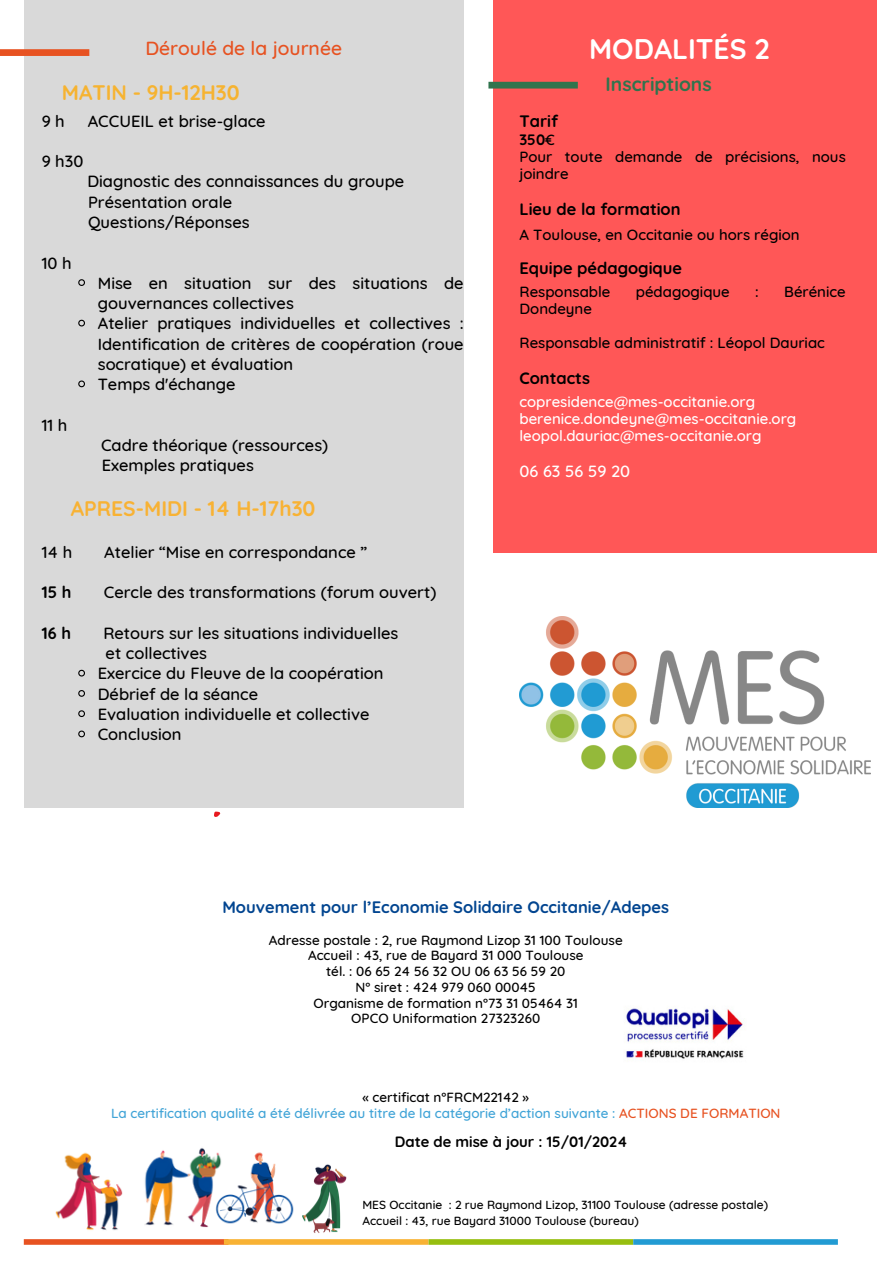
<style>
.page{position:relative;width:893px;height:1264px;background:#fff}
.page>*{position:absolute;margin:0;border:0;box-sizing:border-box;transform-origin:0 0}
.t1{font:700 28.35px "Quicksand";color:#fff}
.t2{font:700 21px "Quicksand";color:#f8b234}
.t3{font:700 21px "Quicksand";color:#f6b331}
.t4{font:500 19.35px "Quicksand";color:#e75221}
.t5{font:700 19.35px "Quicksand";color:#30744d}
.t6{font:500 16.5px/20.2px "Quicksand";color:#000}
.t7{font:700 16.5px "Quicksand";color:#000}
.t8{font:700 16.5px "Quicksand";color:#024590}
.t9{font:500 16.5px "Quicksand";color:#fff}
.t10{font:500 15px/16.8px "Quicksand";color:#000}
.t11{font:500 15px/16.8px "Quicksand";color:#fff}
.t12{font:700 14.85px "Quicksand";color:#000}
.t13{font:500 13.5px/15.8px "Quicksand";color:#000;text-align:center}
.t14{font:500 13.5px/15.8px "Quicksand";color:#41a4d7;text-align:center}
.t15{font:500 12px "Quicksand";color:#000}
.s1{font-weight:700}
.s2{color:#000}
.s3{color:#e75221}
</style>
<div class="page">
<div style="left:493px;top:0;width:383px;height:552px;background:#ff5757"></div>
<div style="left:488px;top:82px;width:89px;height:7px;background:#30744d"></div>
<div style="left:24px;top:0;width:439px;height:807px;background:#d9d9d9"></div>
<div style="left:0;top:49px;width:89px;height:7px;background:#e75221"></div>
<svg style="left:78px;top:279px;width:7px;height:7px"></svg>
<svg style="left:78px;top:319px;width:7px;height:8px"></svg>
<svg style="left:78px;top:380px;width:7px;height:8px"></svg>
<svg style="left:78px;top:669px;width:7px;height:8px"></svg>
<svg style="left:78px;top:690px;width:7px;height:7px"></svg>
<svg style="left:78px;top:710px;width:7px;height:7px"></svg>
<svg style="left:78px;top:730px;width:7px;height:8px"></svg>
<img style="left:55px;top:1152px;width:68px;height:78px">
<img style="left:144px;top:1150px;width:39px;height:76px">
<img style="left:183px;top:1148px;width:26px;height:78px">
<img style="left:209px;top:1152px;width:85px;height:72px">
<img style="left:302px;top:1164px;width:45px;height:69px">
<div style="left:24px;top:1239px;width:204px;height:5px;background:#e75221"></div>
<div style="left:224px;top:1239px;width:204px;height:5px;background:#f8b234"></div>
<div style="left:428px;top:1239px;width:205px;height:5px;background:#96be0f"></div>
<div style="left:633px;top:1239px;width:204px;height:5px;background:#229bd3"></div>
<img style="left:519px;top:616px;width:351px;height:191px">
<img style="left:626px;top:1008px;width:118px;height:51px">
<svg style="left:214px;top:811px;width:6px;height:6px"></svg>
<p class="t4" style="left:145px;top:36px;width:198px">Déroulé de la journée</p>
<h4 class="t3" style="left:62px;top:79px;width:179px">MATIN - 9H-12H30</h4>
<p class="t6" style="left:42px;top:110px;width:25px">9 h</p>
<p class="t6" style="left:88px;top:110px;width:179px">ACCUEIL et brise-glace</p>
<p class="t6" style="left:42px;top:151px;width:43px">9 h30</p>
<p class="t6" style="left:87px;top:171px;width:318px">Diagnostic des connaissances du groupe</p>
<p class="t6" style="left:88px;top:191px;width:163px">Présentation orale<br>Questions/Réponses</p>
<p class="t6" style="left:42px;top:252px;width:31px">10 h</p>
<p class="t6" style="left:98px;top:272px;width:367px">Mise en situation sur des situations de gouvernances collectives</p>
<p class="t6" style="left:98px;top:313px;width:367px;text-align:justify">Atelier pratiques individuelles et collectives :<br>Identification de critères de coopération (roue socratique) et évaluation</p>
<p class="t6" style="left:98px;top:374px;width:139px">Temps d'échange</p>
<p class="t6" style="left:42px;top:414px;width:27px">11 h</p>
<p class="t6" style="left:101px;top:434px;width:228px">Cadre théorique (ressources)</p>
<p class="t6" style="left:102px;top:455px;width:154px">Exemples pratiques</p>
<p class="t2" style="left:71px;top:495px;width:246px">APRES-MIDI - 14 H-17h30</p>
<h4 class="t6" style="left:42px;top:541px;width:32px">14 h</h4>
<h4 class="t6" style="left:104px;top:541px;width:264px">Atelier “Mise en correspondance ”</h4>
<p class="t7" style="left:42px;top:582px;width:31px">15 h</p>
<p class="t6" style="left:104px;top:582px;width:334px">Cercle des transformations (forum ouvert)</p>
<p class="t7" style="left:42px;top:622px;width:31px">16 h</p>
<p class="t6" style="left:103px;top:622px;width:296px">Retours sur les situations individuelles</p>
<p class="t6" style="left:106px;top:642px;width:103px">et collectives</p>
<p class="t6" style="left:98px;top:663px;width:287px">Exercice du Fleuve de la coopération</p>
<p class="t6" style="left:98px;top:683px;width:162px">Débrief de la séance</p>
<h1 class="t6" style="left:98px;top:703px;width:273px">Evaluation individuelle et collective</h1>
<h3 class="t6" style="left:98px;top:723px;width:85px">Conclusion</h3>
<h3 class="t1" style="left:589px;top:30px;width:182px">MODALITÉS 2</h3>
<h2 class="t5" style="left:605px;top:72px;width:108px">Inscriptions</h2>
<h4 class="t7" style="left:519px;top:111px;width:40px">Tarif</h4>
<h4 class="t10" style="left:519px;top:131px;width:328px"><span class="s1">350</span>€<br>Pour toute demande de précisions, nous</h4>
<h4 class="t10" style="left:519px;top:165px;width:51px">joindre</h4>
<h4 class="t7" style="left:519px;top:198px;width:163px">Lieu de la formation</h4>
<h4 class="t10" style="left:519px;top:226px;width:282px">A Toulouse, en Occitanie ou hors région</h4>
<h4 class="t7" style="left:519px;top:257px;width:164px">Equipe pédagogique</h4>
<h4 class="t10" style="left:519px;top:283px;width:92px">Responsable</h4>
<h4 class="t10" style="left:635px;top:283px;width:95px">pédagogique</h4>
<h4 class="t10" style="left:755px;top:283px;width:5px">:</h4>
<h4 class="t10" style="left:784px;top:283px;width:63px">Bérénice</h4>
<h4 class="t10" style="left:519px;top:300px;width:74px">Dondeyne</h4>
<h4 class="t10" style="left:519px;top:334px;width:307px">Responsable administratif : Léopol Dauriac</h4>
<h4 class="t7" style="left:519px;top:367px;width:72px">Contacts</h4>
<h4 class="t11" style="left:519px;top:393px;width:278px">copresidence@mes-occitanie.org berenice.dondeyne@mes-occitanie.org leopol.dauriac@mes-occitanie.org</h4>
<h4 class="t9" style="left:519px;top:460px;width:112px">06 63 56 59 20</h4>
<p class="t8" style="left:222px;top:896px;width:448px">Mouvement pour l’Economie Solidaire Occitanie/Adepes</p>
<p class="t13" style="left:269px;top:931px;width:355px">Adresse postale : 2, rue Raymond Lizop 31 100 Toulouse Accueil : 43, rue de Bayard 31 000 Toulouse<br>tél. : 06 65 24 56 32 OU 06 63 56 59 20<br>N° siret : 424 979 060 00045<br>Organisme de formation n°73 31 05464 31<br>OPCO Uniformation 27323260</p>
<p class="t14" style="left:111px;top:1089px;width:671px"><span class="s2">« certificat n°FRCM22142 »<br></span>La certification qualité a été délivrée au titre de la catégorie d’action suivante : <span class="s3">ACTIONS DE FORMATION</span></p>
<h6 class="t12" style="left:395px;top:1131px;width:234px">Date de mise à jour : 15/01/2024</h6>
<p class="t15" style="left:362px;top:1196px;width:407px">MES Occitanie : 2 rue Raymond Lizop, 31100 Toulouse (adresse postale)</p>
<p class="t15" style="left:362px;top:1212px;width:278px">Accueil : 43, rue Bayard 31000 Toulouse (bureau)</p>
</div>
